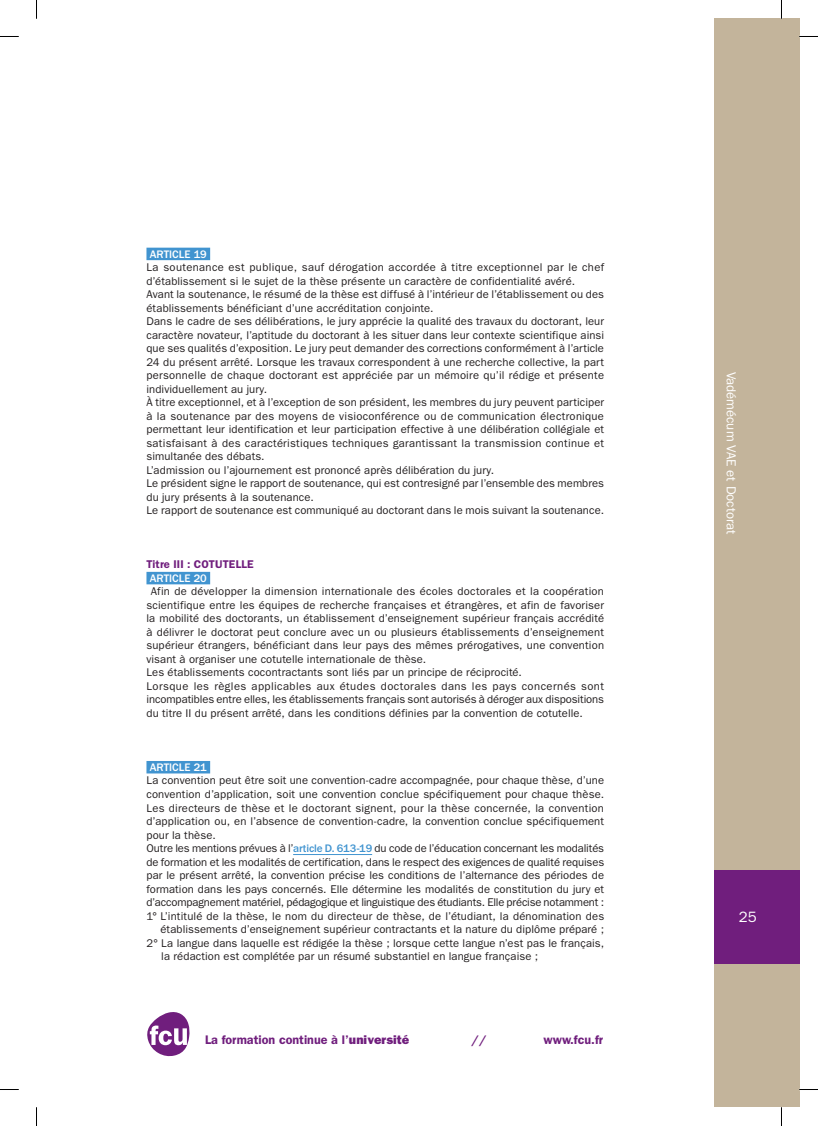
<style>
.page{position:relative;width:818px;height:1126px;background:#fff}
.page>*{position:absolute;margin:0;border:0;box-sizing:border-box;transform-origin:0 0}
.t1{font:15px "Franklin Gothic";color:#fff}
.t2{font:13.12px "Franklin Gothic";color:#fff}
.t3{font:600 12.5px "Franklin Gothic";color:#701e7d}
.t4{font:11.25px/13.5px "Franklin Gothic";letter-spacing:.01em;color:#231f20}
.t5{font:11.25px "Franklin Gothic";letter-spacing:-.015em;color:#231f20}
.t6{font:11.25px "Franklin Gothic";letter-spacing:-.01em;color:#231f20}
.t7{font:500 11.25px "Franklin Gothic";color:#fff}
.t8{font:600 11.25px "Franklin Gothic";letter-spacing:.01em;color:#701e7d}
.s1{font-weight:500;color:#4194d0}
.s2{font-weight:800}
</style>
<div class="page">
<div style="left:713px;top:19px;width:85px;height:1088px;background:#c3b49b"></div>
<div style="left:713px;top:869px;width:85px;height:94px;background:#701e7d"></div>
<svg style="left:147px;top:1012px;width:43px;height:44px"></svg>
<div style="left:146px;top:248px;width:64px;height:12px;background:#4194d0"></div>
<div style="left:146px;top:572px;width:64px;height:12px;background:#4194d0"></div>
<div style="left:146px;top:761px;width:64px;height:12px;background:#4194d0"></div>
<hr style="left:293px;top:854px;width:79px;height:1px;background:#4194d0">
<svg style="left:0;top:36px;width:19px;height:1px"></svg>
<svg style="left:798px;top:36px;width:19px;height:1px"></svg>
<svg style="left:0;top:1089px;width:19px;height:1px"></svg>
<svg style="left:798px;top:1088px;width:19px;height:2px"></svg>
<svg style="left:36px;top:0;width:1px;height:19px"></svg>
<svg style="left:36px;top:1107px;width:1px;height:18px"></svg>
<p class="t7" style="left:150px;top:247px;width:59px">ARTICLE 19</p>
<p class="t4" style="left:146px;top:261px;width:459px">La soutenance est publique, sauf dérogation accordée à titre exceptionnel par le chef d’établissement si le sujet de la thèse présente un caractère de confidentialité avéré.<br>Avant la soutenance, le résumé de la thèse est diffusé à l’intérieur de l’établissement ou des établissements bénéficiant d’une accréditation conjointe.<br>Dans le cadre de ses délibérations, le jury apprécie la qualité des travaux du doctorant, leur caractère novateur, l’aptitude du doctorant à les situer dans leur contexte scientifique ainsi que ses qualités d’exposition. Le jury peut demander des corrections conformément à l’article 24 du présent arrêté. Lorsque les travaux correspondent à une recherche collective, la part personnelle de chaque doctorant est appréciée par un mémoire qu’il rédige et présente individuellement au jury.<br>À titre exceptionnel, et à l’exception de son président, les membres du jury peuvent participer à la soutenance par des moyens de visioconférence ou de communication électronique permettant leur identification et leur participation effective à une délibération collégiale et satisfaisant à des caractéristiques techniques garantissant la transmission continue et simultanée des débats.<br>L’admission ou l’ajournement est prononcé après délibération du jury.<br>Le président signe le rapport de soutenance, qui est contresigné par l’ensemble des membres du jury présents à la soutenance.<br>Le rapport de soutenance est communiqué au doctorant dans le mois suivant la soutenance.</p>
<p class="t8" style="left:146px;top:557px;width:109px">Titre III : COTUTELLE</p>
<p class="t7" style="left:150px;top:571px;width:59px">ARTICLE 20</p>
<p class="t4" style="left:146px;top:585px;width:459px;text-indent:4px">Afin de développer la dimension internationale des écoles doctorales et la coopération scientifique entre les équipes de recherche françaises et étrangères, et afin de favoriser la mobilité des doctorants, un établissement d’enseignement supérieur français accrédité à délivrer le doctorat peut conclure avec un ou plusieurs établissements d’enseignement supérieur étrangers, bénéficiant dans leur pays des mêmes prérogatives, une convention visant à organiser une cotutelle internationale de thèse.<br>Les établissements cocontractants sont liés par un principe de réciprocité.<br>Lorsque les règles applicables aux études doctorales dans les pays concernés sont incompatibles entre elles, les établissements français sont autorisés à déroger aux dispositions du titre II du présent arrêté, dans les conditions définies par la convention de cotutelle.</p>
<p class="t7" style="left:150px;top:760px;width:59px">ARTICLE 21</p>
<p class="t4" style="left:146px;top:774px;width:459px">La convention peut être soit une convention-cadre accompagnée, pour chaque thèse, d’une</p>
<p class="t4" style="left:146px;top:787px;width:459px">convention d’application, soit une convention conclue spécifiquement pour chaque thèse.</p>
<p class="t4" style="left:146px;top:801px;width:458px">Les directeurs de thèse et le doctorant signent, pour la thèse concernée, la convention</p>
<p class="t4" style="left:146px;top:814px;width:459px">d’application ou, en l’absence de convention-cadre, la convention conclue spécifiquement</p>
<p class="t4" style="left:146px;top:828px;width:71px">pour la thèse.</p>
<p class="t6" style="left:146px;top:841px;width:459px">Outre les mentions prévues à l’<span class="s1">article D. 613-19</span> du code de l’éducation concernant les modalités</p>
<p class="t4" style="left:146px;top:855px;width:459px">de formation et les modalités de certification, dans le respect des exigences de qualité requises</p>
<p class="t4" style="left:146px;top:868px;width:459px">par le présent arrêté, la convention précise les conditions de l’alternance des périodes de</p>
<p class="t4" style="left:146px;top:882px;width:459px">formation dans les pays concernés. Elle détermine les modalités de constitution du jury et</p>
<p class="t5" style="left:146px;top:895px;width:459px">d’accompagnement matériel, pédagogique et linguistique des étudiants. Elle précise notamment :</p>
<p class="t4" style="left:146px;top:909px;width:459px">1° L’intitulé de la thèse, le nom du directeur de thèse, de l’étudiant, la dénomination des</p>
<p class="t4" style="left:160px;top:922px;width:445px">établissements d’enseignement supérieur contractants et la nature du diplôme préparé ;</p>
<p class="t4" style="left:146px;top:936px;width:459px">2° La langue dans laquelle est rédigée la thèse ; lorsque cette langue n’est pas le français,</p>
<p class="t4" style="left:161px;top:949px;width:378px">la rédaction est complétée par un résumé substantiel en langue française ;</p>
<p class="t3" style="left:205px;top:1032px;width:206px">La formation continue à l’<span class="s2">université</span></p>
<p class="t3" style="left:471px;top:1032px;width:16px">//</p>
<p class="t3" style="left:543px;top:1032px;width:61px">www.fcu.fr</p>
<p class="t2" style="left:738px;top:371px;width:164px;rotate:90deg">Vadémécum VAE et Doctorat</p>
<h1 class="t1" style="left:738px;top:908px;width:20px">25</h1>
</div>
